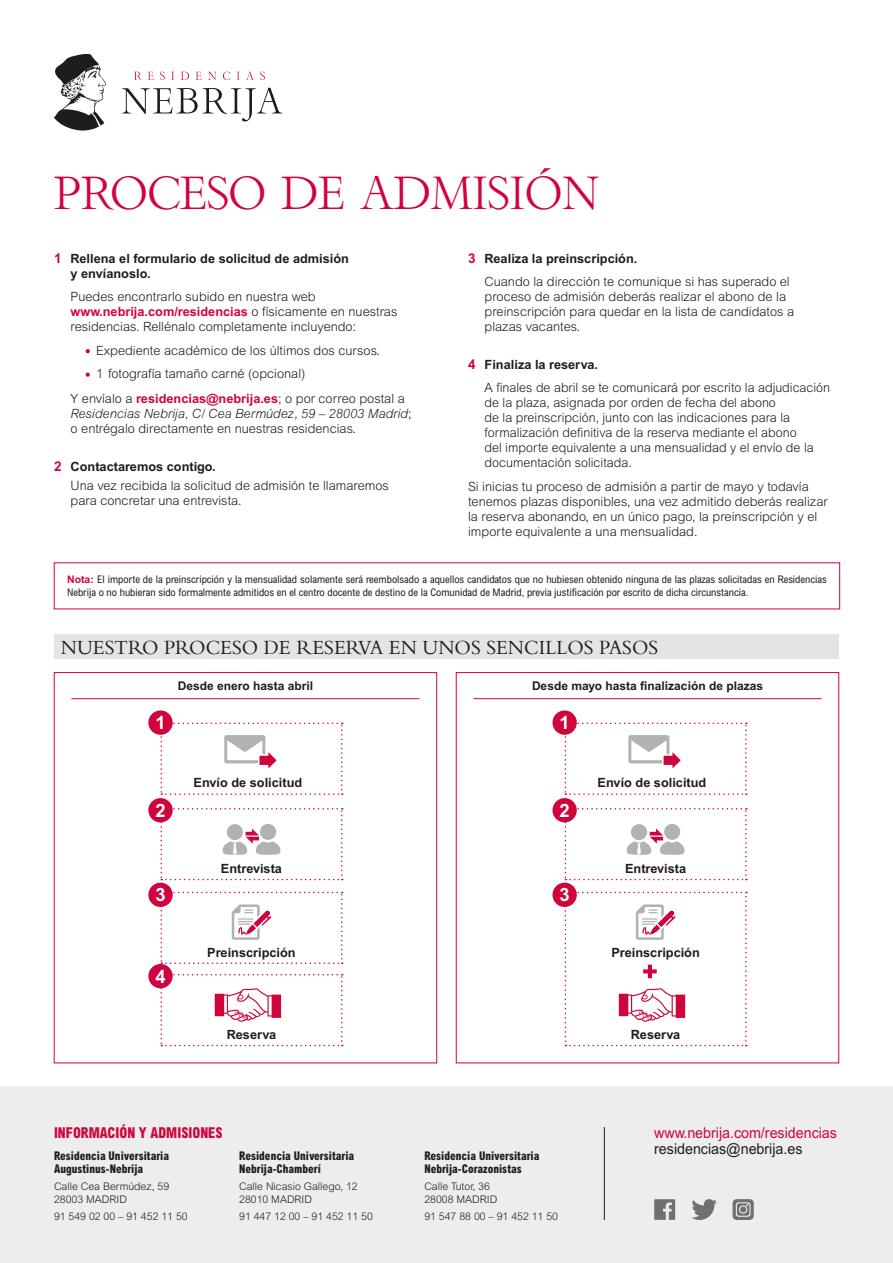
<style>
.page{position:relative;width:893px;height:1263px;background:#fff}
.page>*{position:absolute;margin:0;border:0;box-sizing:border-box;transform-origin:0 0}
.t1{font:45px "Bembo Titling";color:#d0043d}
.t2{font:21px "Bembo Std";color:#1d1d1b;scale:.95 1}
.t3{font:700 18.3px "Arial MT Pro";color:#fff}
.t4{font:15px "Arial MT Pro";color:#d0043d;scale:.95 1}
.t5{font:800 condensed 15px "Arial MT Pro";color:#d0043d;scale:.95 1}
.t6{font:15px "Arial MT Pro";color:#1d1d1b;scale:.95 1}
.t7{font:300 12.75px/15px "Arial MT Pro";color:#1d1d1b}
.t8{font:700 12.75px/15px "Arial MT Pro";color:#1d1d1b}
.t9{font:800 condensed 12px/13.5px "Arial MT Pro";color:#1d1d1b;scale:.95 1}
.t10{font:700 12px "Arial MT Pro";color:#1d1d1b}
.t11{font:condensed 10.5px/12.6px "Arial MT Pro";color:#1d1d1b}
.t12{font:300 10.5px/12.8px "Arial MT Pro";color:#1d1d1b}
.s1{font-size:13.5px;color:#d0043d}
.s2{font-weight:700;color:#d0043d}
.s3{font-style:italic}
.s4{font-weight:700;font-size:13.5px;color:#d0043d}
.s5{font-weight:700}
.s6{font-weight:700;font-stretch:normal;color:#d0043d}
</style>
<div class="page">
<svg style="left:54px;top:54px;width:52px;height:77px"></svg>
<svg style="left:134px;top:72px;width:131px;height:8px"></svg>
<svg style="left:122px;top:88px;width:160px;height:33px"></svg>
<div style="left:54px;top:635px;width:785px;height:24px;background:#e4e4e3"></div>
<svg style="left:86px;top:349px;width:4px;height:4px"></svg>
<svg style="left:86px;top:372px;width:4px;height:5px"></svg>
<hr style="left:71px;top:698px;width:348px;height:1px;background:#d0043d">
<div style="left:54px;top:672px;width:383px;height:391px;border:1px solid #d0043d"></div>
<hr style="left:473px;top:698px;width:349px;height:1px;background:#d0043d">
<svg style="left:161px;top:723px;width:182px;height:72px"></svg>
<div style="left:148px;top:710px;width:25px;height:25px;background:#d0043d;border-radius:50%"></div>
<svg style="left:161px;top:808px;width:182px;height:72px"></svg>
<div style="left:148px;top:798px;width:25px;height:24px;background:#d0043d;border-radius:50%"></div>
<div style="left:148px;top:883px;width:25px;height:24px;background:#d0043d;border-radius:50%"></div>
<div style="left:148px;top:964px;width:25px;height:24px;background:#d0043d;border-radius:50%"></div>
<svg style="left:161px;top:892px;width:182px;height:72px"></svg>
<svg style="left:161px;top:974px;width:182px;height:72px"></svg>
<svg style="left:565px;top:723px;width:182px;height:72px"></svg>
<div style="left:552px;top:710px;width:25px;height:25px;background:#d0043d;border-radius:50%"></div>
<svg style="left:565px;top:808px;width:182px;height:72px"></svg>
<div style="left:552px;top:798px;width:25px;height:24px;background:#d0043d;border-radius:50%"></div>
<div style="left:552px;top:883px;width:25px;height:24px;background:#d0043d;border-radius:50%"></div>
<svg style="left:565px;top:892px;width:182px;height:154px"></svg>
<svg style="left:643px;top:969px;width:14px;height:4px"></svg>
<hr style="left:648px;top:965px;width:4px;height:13px;background:#d0043d">
<div style="left:0;top:1086px;width:893px;height:177px;background:#ededed"></div>
<hr style="left:604px;top:1127px;width:1px;height:93px;background:#1d1d1b">
<svg style="left:654px;top:1199px;width:21px;height:21px"></svg>
<svg style="left:691px;top:1199px;width:26px;height:21px"></svg>
<svg style="left:733px;top:1199px;width:21px;height:21px"></svg>
<h1 class="t1" style="left:54px;top:166px;width:547px">PROCESO DE ADMISIÓN</h1>
<p class="t8" style="left:71px;top:251px;width:280px;text-indent:-16px"><span class="s1">1</span> Rellena el formulario de solicitud de admisión y envíanoslo.</p>
<p class="t7" style="left:71px;top:289px;width:328px">Puedes encontrarlo subido en nuestra web <span class="s2">www.nebrija.com/residencias</span> o físicamente en nuestras residencias. Rellénalo completamente incluyendo:</p>
<p class="t7" style="left:96px;top:339px;width:286px;line-height:23.5px">Expediente académico de los últimos dos cursos.<br>1 fotografía tamaño carné (opcional)</p>
<p class="t7" style="left:71px;top:391px;width:343px">Y envíalo a <span class="s2">residencias@nebrija.es</span>; o por correo postal a<br><span class="s3">Residencias Nebrija, C/ Cea Bermúdez, 59 – 28003 Madrid</span>; o entrégalo directamente en nuestras residencias.</p>
<p class="t7" style="left:71px;top:457px;width:320px;line-height:19.2px;text-indent:-16px"><span class="s4">2</span> <span class="s5">Contactaremos contigo.<br></span>Una vez recibida la solicitud de admisión te llamaremos</p>
<p class="t7" style="left:71px;top:493px;width:173px">para concretar una entrevista.</p>
<p class="t7" style="left:485px;top:247px;width:307px;line-height:23.5px;text-indent:-16px"><span class="s4">3</span> <span class="s5">Realiza la preinscripción.<br></span>Cuando la dirección te comunique si has superado el</p>
<p class="t7" style="left:485px;top:289px;width:311px">proceso de admisión deberás realizar el abono de la preinscripción para quedar en la lista de candidatos a plazas vacantes.</p>
<p class="t7" style="left:485px;top:353px;width:347px;line-height:23.5px;text-indent:-17px"><span class="s4">4</span> <span class="s5">Finaliza la reserva.<br></span>A finales de abril se te comunicará por escrito la adjudicación</p>
<p class="t7" style="left:485px;top:396px;width:331px">de la plaza, asignada por orden de fecha del abono<br>de la preinscripción, junto con las indicaciones para la formalización definitiva de la reserva mediante el abono del importe equivalente a una mensualidad y el envío de la documentación solicitada.</p>
<p class="t7" style="left:468px;top:479px;width:361px">Si inicias tu proceso de admisión a partir de mayo y todavía tenemos plazas disponibles, una vez admitido deberás realizar la reserva abonando, en un único pago, la preinscripción y el importe equivalente a una mensualidad.</p>
<p class="t11" style="left:67px;top:574px;width:761px"><span class="s6">Nota:</span> El importe de la preinscripción y la mensualidad solamente será reembolsado a aquellos candidatos que no hubiesen obtenido ninguna de las plazas solicitadas en Residencias<br>Nebrija o no hubieran sido formalmente admitidos en el centro docente de destino de la Comunidad de Madrid, previa justificación por escrito de dicha circunstancia.</p>
<h2 class="t2" style="left:61px;top:635px;width:630px">NUESTRO PROCESO DE RESERVA EN UNOS SENCILLOS PASOS</h2>
<h3 class="t3" style="left:155px;top:712px;width:12px">1</h3>
<p class="t10" style="left:178px;top:679px;width:137px">Desde enero hasta abril</p>
<p class="t10" style="left:532px;top:679px;width:233px">Desde mayo hasta finalización de plazas</p>
<h3 class="t3" style="left:560px;top:712px;width:12px">1</h3>
<h3 class="t3" style="left:155px;top:800px;width:12px">2</h3>
<h3 class="t3" style="left:155px;top:884px;width:12px">3</h3>
<h3 class="t3" style="left:155px;top:966px;width:12px">4</h3>
<p class="t8" style="left:193px;top:776px;width:110px">Envío de solicitud</p>
<p class="t8" style="left:221px;top:861px;width:63px">Entrevista</p>
<p class="t8" style="left:207px;top:945px;width:90px">Preinscripción</p>
<p class="t8" style="left:227px;top:1027px;width:51px">Reserva</p>
<h3 class="t3" style="left:560px;top:800px;width:12px">2</h3>
<h3 class="t3" style="left:560px;top:884px;width:12px">3</h3>
<p class="t8" style="left:598px;top:776px;width:110px">Envío de solicitud</p>
<p class="t8" style="left:625px;top:861px;width:63px">Entrevista</p>
<p class="t8" style="left:611px;top:945px;width:90px">Preinscripción</p>
<p class="t8" style="left:631px;top:1027px;width:51px">Reserva</p>
<p class="t5" style="left:54px;top:1123px;width:179px">INFORMACIÓN Y ADMISIONES</p>
<p class="t9" style="left:54px;top:1149px;width:123px">Residencia Universitaria<br>Augustinus-Nebrija</p>
<p class="t12" style="left:54px;top:1181px;width:117px">Calle Cea Bermúdez, 59<br>28003 MADRID</p>
<p class="t12" style="left:54px;top:1210px;width:135px">91 549 02 00 – 91 452 11 50</p>
<p class="t9" style="left:239px;top:1149px;width:123px">Residencia Universitaria<br>Nebrija-Chamberí</p>
<p class="t12" style="left:239px;top:1181px;width:120px">Calle Nicasio Gallego, 12<br>28010 MADRID</p>
<p class="t12" style="left:239px;top:1210px;width:135px">91 447 12 00 – 91 452 11 50</p>
<p class="t9" style="left:424px;top:1149px;width:123px">Residencia Universitaria<br>Nebrija-Corazonistas</p>
<p class="t12" style="left:424px;top:1181px;width:74px">Calle Tutor, 36<br>28008 MADRID</p>
<p class="t12" style="left:424px;top:1210px;width:135px">91 547 88 00 – 91 452 11 50</p>
<p class="t4" style="left:654px;top:1124px;width:194px">www.nebrija.com/residencias</p>
<p class="t6" style="left:654px;top:1140px;width:158px">residencias@nebrija.es</p>
</div>
